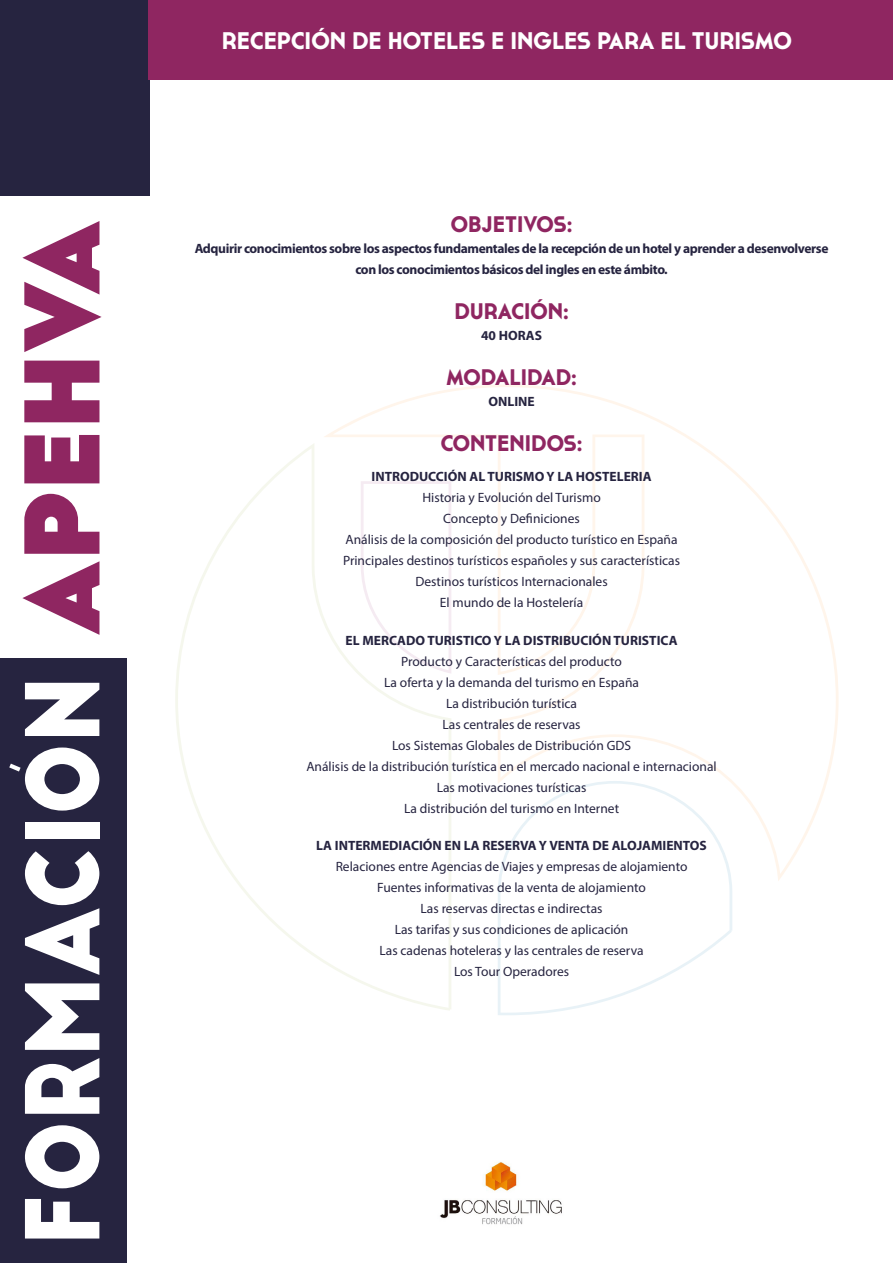
<style>
.page{position:relative;width:893px;height:1263px;background:#fff}
.page>*{position:absolute;margin:0;border:0;box-sizing:border-box;transform-origin:0 0}
.t1{font:700 24px "Cassannet";color:#fff}
.t2{font:700 22.5px "Cassannet";color:#8f2661}
.t3{font:13.5px/21px "Myriad Pro";color:#262440;text-align:center}
.t4{font:700 13.5px/21px "Myriad Pro";letter-spacing:-.03em;color:#262440;text-align:center}
.t5{font:700 13.5px "Myriad Pro";color:#262440}
</style>
<div class="page">
<div style="left:0;top:0;width:150px;height:196px;background:#262440"></div>
<svg style="left:324px;top:384px;width:515px;height:497px"></svg>
<svg style="left:175px;top:443px;width:276px;height:567px"></svg>
<svg style="left:498px;top:781px;width:234px;height:234px"></svg>
<div style="left:0;top:658px;width:127px;height:605px;background:#262440"></div>
<svg style="left:25px;top:1199px;width:74px;height:39px"></svg>
<svg style="left:25px;top:1125px;width:74px;height:63px"></svg>
<svg style="left:25px;top:1058px;width:74px;height:56px"></svg>
<svg style="left:25px;top:983px;width:74px;height:67px"></svg>
<svg style="left:25px;top:851px;width:74px;height:124px"></svg>
<div style="left:25px;top:822px;width:74px;height:17px;background:#fff"></div>
<svg style="left:25px;top:683px;width:74px;height:53px"></svg>
<svg style="left:9px;top:747px;width:90px;height:63px"></svg>
<svg style="left:22px;top:561px;width:77px;height:74px"></svg>
<svg style="left:24px;top:494px;width:75px;height:60px"></svg>
<svg style="left:24px;top:435px;width:75px;height:48px;background:#9d4275"></svg>
<svg style="left:24px;top:361px;width:75px;height:61px"></svg>
<svg style="left:22px;top:221px;width:80px;height:131px"></svg>
<div style="left:149px;top:0;width:744px;height:79px;background:#8f2661"></div>
<img style="left:440px;top:1162px;width:122px;height:63px">
<h1 class="t1" style="left:222px;top:26px;width:572px">RECEPCIÓN DE HOTELES E INGLES PARA EL TURISMO</h1>
<h2 class="t2" style="left:451px;top:211px;width:123px">OBJETIVOS:</h2>
<p class="t4" style="left:195px;top:237px;width:635px">Adquirir conocimientos sobre los aspectos fundamentales de la recepción de un hotel y aprender a desenvolverse con los conocimientos básicos del ingles en este ámbito.</p>
<h2 class="t2" style="left:454px;top:298px;width:116px">DURACIÓN:</h2>
<p class="t4" style="left:481px;top:324px;width:62px">40 HORAS</p>
<h2 class="t2" style="left:446px;top:364px;width:132px">MODALIDAD:</h2>
<p class="t4" style="left:488px;top:390px;width:48px">ONLINE</p>
<h2 class="t2" style="left:441px;top:430px;width:143px">CONTENIDOS:</h2>
<p class="t5" style="left:371px;top:468px;width:282px">INTRODUCCIÓN AL TURISMO Y LA HOSTELERIA</p>
<p class="t3" style="left:343px;top:487px;width:339px">Historia y Evolución del Turismo<br>Concepto y Definiciones<br>Análisis de la composición del producto turístico en España Principales destinos turísticos españoles y sus características Destinos turísticos Internacionales<br>El mundo de la Hostelería</p>
<p class="t5" style="left:346px;top:631px;width:333px">EL MERCADO TURISTICO Y LA DISTRIBUCIÓN TURISTICA</p>
<p class="t3" style="left:306px;top:650px;width:412px">Producto y Características del producto<br>La oferta y la demanda del turismo en España<br>La distribución turística<br>Las centrales de reservas<br>Los Sistemas Globales de Distribución GDS<br>Análisis de la distribución turística en el mercado nacional e internacional Las motivaciones turísticas<br>La distribución del turismo en Internet</p>
<p class="t5" style="left:316px;top:837px;width:392px">LA INTERMEDIACIÓN EN LA RESERVA Y VENTA DE ALOJAMIENTOS</p>
<p class="t3" style="left:336px;top:856px;width:353px">Relaciones entre Agencias de Viajes y empresas de alojamiento Fuentes informativas de la venta de alojamiento<br>Las reservas directas e indirectas<br>Las tarifas y sus condiciones de aplicación<br>Las cadenas hoteleras y las centrales de reserva<br>Los Tour Operadores</p>
</div>
